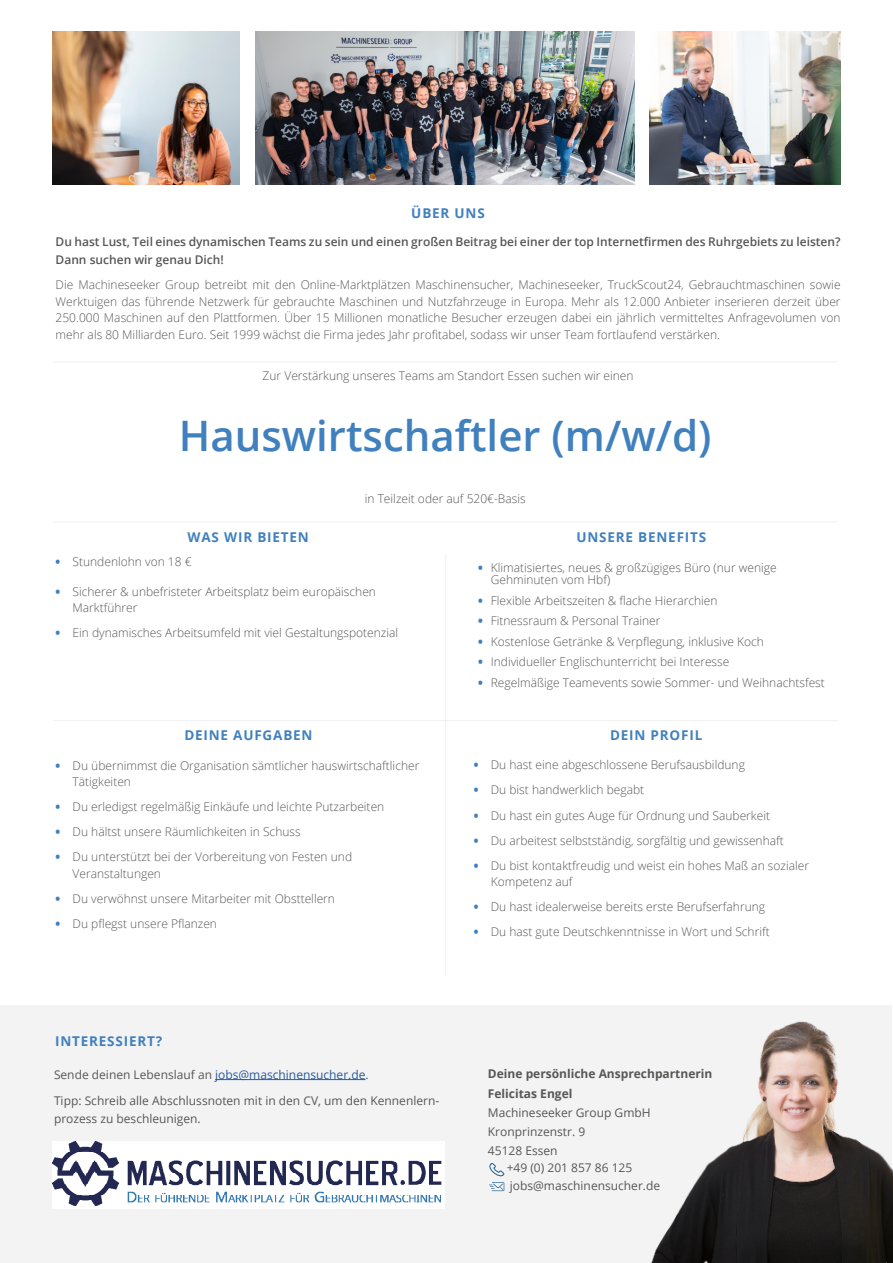
<style>
.page{position:relative;width:893px;height:1263px;background:#fff}
.page>*{position:absolute;margin:0;border:0;box-sizing:border-box;transform-origin:0 0}
.t1{font:600 42px "Open Sans";color:#4180be}
.t2{font:700 13.5px "Open Sans";letter-spacing:.06em;color:#4180be}
.t3{font:300 12px/16.5px "Open Sans";color:#575756}
.t4{font:12px/19px "Open Sans";color:#575756}
.t5{font:600 12px/18px "Open Sans";color:#575756}
.t6{font:700 12px/20.5px "Open Sans";color:#575756}
.s1{font-weight:800;color:#4180be}
.s2{color:#275b9b}
</style>
<div class="page">
<div style="left:0;top:1005px;width:892px;height:258px;background:#f3f3f3"></div>
<hr style="left:215px;top:1079px;width:151px;height:1px;background:#275b9b">
<img style="left:651px;top:1021px;width:242px;height:242px">
<img style="left:255px;top:32px;width:380px;height:152px">
<img style="left:53px;top:32px;width:187px;height:152px">
<img style="left:649px;top:32px;width:192px;height:152px">
<hr style="left:53px;top:361px;width:785px;height:1px;background:#000">
<hr style="left:53px;top:521px;width:785px;height:1px;background:#000">
<hr style="left:445px;top:554px;width:1px;height:422px;background:#000">
<hr style="left:53px;top:720px;width:785px;height:1px;background:#000">
<svg style="left:489px;top:1163px;width:16px;height:28px"></svg>
<img style="left:53px;top:1141px;width:391px;height:68px">
<p class="t2" style="left:411px;top:203px;width:75px">ÜBER UNS</p>
<p class="t5" style="left:56px;top:233px;width:786px">Du hast Lust, Teil eines dynamischen Teams zu sein und einen großen Beitrag bei einer der top Internetfirmen des Ruhrgebiets zu leisten?<br>Dann suchen wir genau Dich!</p>
<p class="t3" style="left:56px;top:276px;width:786px;text-align:justify">Die Machineseeker Group betreibt mit den Online-Marktplätzen Maschinensucher, Machineseeker, TruckScout24, Gebrauchtmaschinen sowie Werktuigen das führende Netzwerk für gebrauchte Maschinen und Nutzfahrzeuge in Europa. Mehr als 12.000 Anbieter inserieren derzeit über 250.000 Maschinen auf den Plattformen. Über 15 Millionen monatliche Besucher erzeugen dabei ein jährlich vermitteltes Anfragevolumen von mehr als 80 Milliarden Euro. Seit 1999 wächst die Firma jedes Jahr profitabel, sodass wir unser Team fortlaufend verstärken.</p>
<p class="t3" style="left:263px;top:367px;width:372px">Zur Verstärkung unseres Teams am Standort Essen suchen wir einen</p>
<h1 class="t1" style="left:179px;top:407px;width:534px">Hauswirtschaftler (m/w/d)</h1>
<p class="t2" style="left:188px;top:527px;width:123px">WAS WIR BIETEN</p>
<p class="t3" style="left:365px;top:490px;width:162px">in Teilzeit oder auf 520€-Basis</p>
<p class="t2" style="left:576px;top:527px;width:131px">UNSERE BENEFITS</p>
<p class="t3" style="left:56px;top:553px;width:137px"><span class="s1">•</span> Stundenlohn von 18 €</p>
<p class="t3" style="left:73px;top:583px;width:305px;text-indent:-17px"><span class="s1">•</span> Sicherer &amp; unbefristeter Arbeitsplatz beim europäischen<br>Marktführer</p>
<p class="t3" style="left:56px;top:624px;width:344px"><span class="s1">•</span> Ein dynamisches Arbeitsumfeld mit viel Gestaltungspotenzial</p>
<p class="t3" style="left:491px;top:561px;width:287px;line-height:12px;text-indent:-13px"><span class="s1">•</span> Klimatisiertes, neues &amp; großzügiges Büro (nur wenige<br>Gehminuten vom Hbf)</p>
<p class="t3" style="left:478px;top:592px;width:241px"><span class="s1">•</span> Flexible Arbeitszeiten &amp; flache Hierarchien</p>
<p class="t3" style="left:478px;top:612px;width:184px"><span class="s1">•</span> Fitnessraum &amp; Personal Trainer</p>
<p class="t3" style="left:478px;top:633px;width:287px"><span class="s1">•</span> Kostenlose Getränke &amp; Verpflegung, inklusive Koch</p>
<p class="t3" style="left:478px;top:653px;width:253px"><span class="s1">•</span> Individueller Englischunterricht bei Interesse</p>
<p class="t3" style="left:478px;top:674px;width:348px"><span class="s1">•</span> Regelmäßige Teamevents sowie Sommer- und Weihnachtsfest</p>
<p class="t2" style="left:184px;top:725px;width:130px">DEINE AUFGABEN</p>
<p class="t2" style="left:610px;top:725px;width:94px">DEIN PROFIL</p>
<p class="t3" style="left:73px;top:757px;width:348px;text-indent:-17px"><span class="s1">•</span> Du übernimmst die Organisation sämtlicher hauswirtschaftlicher<br>Tätigkeiten</p>
<p class="t3" style="left:56px;top:798px;width:330px"><span class="s1">•</span> Du erledigst regelmäßig Einkäufe und leichte Putzarbeiten</p>
<p class="t3" style="left:56px;top:823px;width:247px"><span class="s1">•</span> Du hältst unsere Räumlichkeiten in Schuss</p>
<p class="t3" style="left:73px;top:848px;width:281px;text-indent:-17px"><span class="s1">•</span> Du unterstützt bei der Vorbereitung von Festen und<br>Veranstaltungen</p>
<p class="t3" style="left:56px;top:890px;width:281px"><span class="s1">•</span> Du verwöhnst unsere Mitarbeiter mit Obsttellern</p>
<p class="t3" style="left:56px;top:915px;width:163px"><span class="s1">•</span> Du pflegst unsere Pflanzen</p>
<p class="t3" style="left:474px;top:756px;width:273px"><span class="s1">•</span> Du hast eine abgeschlossene Berufsausbildung</p>
<p class="t3" style="left:474px;top:781px;width:172px"><span class="s1">•</span> Du bist handwerklich begabt</p>
<p class="t3" style="left:474px;top:806px;width:298px"><span class="s1">•</span> Du hast ein gutes Auge für Ordnung und Sauberkeit</p>
<p class="t3" style="left:474px;top:831px;width:311px"><span class="s1">•</span> Du arbeitest selbstständig, sorgfältig und gewissenhaft</p>
<p class="t3" style="left:491px;top:856px;width:320px;text-indent:-17px"><span class="s1">•</span> Du bist kontaktfreudig und weist ein hohes Maß an sozialer<br>Kompetenz auf</p>
<p class="t3" style="left:474px;top:898px;width:293px"><span class="s1">•</span> Du hast idealerweise bereits erste Berufserfahrung</p>
<p class="t3" style="left:474px;top:923px;width:297px"><span class="s1">•</span> Du hast gute Deutschkenntnisse in Wort und Schrift</p>
<p class="t2" style="left:55px;top:1031px;width:109px">INTERESSIERT?</p>
<p class="t4" style="left:54px;top:1064px;width:316px">Sende deinen Lebenslauf an <span class="s2">jobs@maschinensucher.de</span>.</p>
<p class="t4" style="left:54px;top:1091px;width:387px;line-height:18px">Tipp: Schreib alle Abschlussnoten mit in den CV, um den Kennenlern&shy;prozess zu beschleunigen.</p>
<p class="t6" style="left:488px;top:1063px;width:226px">Deine persönliche Ansprechpartnerin<br>Felicitas Engel</p>
<p class="t4" style="left:488px;top:1103px;width:164px">Machineseeker Group GmbH<br>Kronprinzenstr. 9<br>45128 Essen</p>
<p class="t4" style="left:507px;top:1159px;width:155px;line-height:17.5px">+49 (0) 201 857 86 125 jobs@maschinensucher.de</p>
</div>
